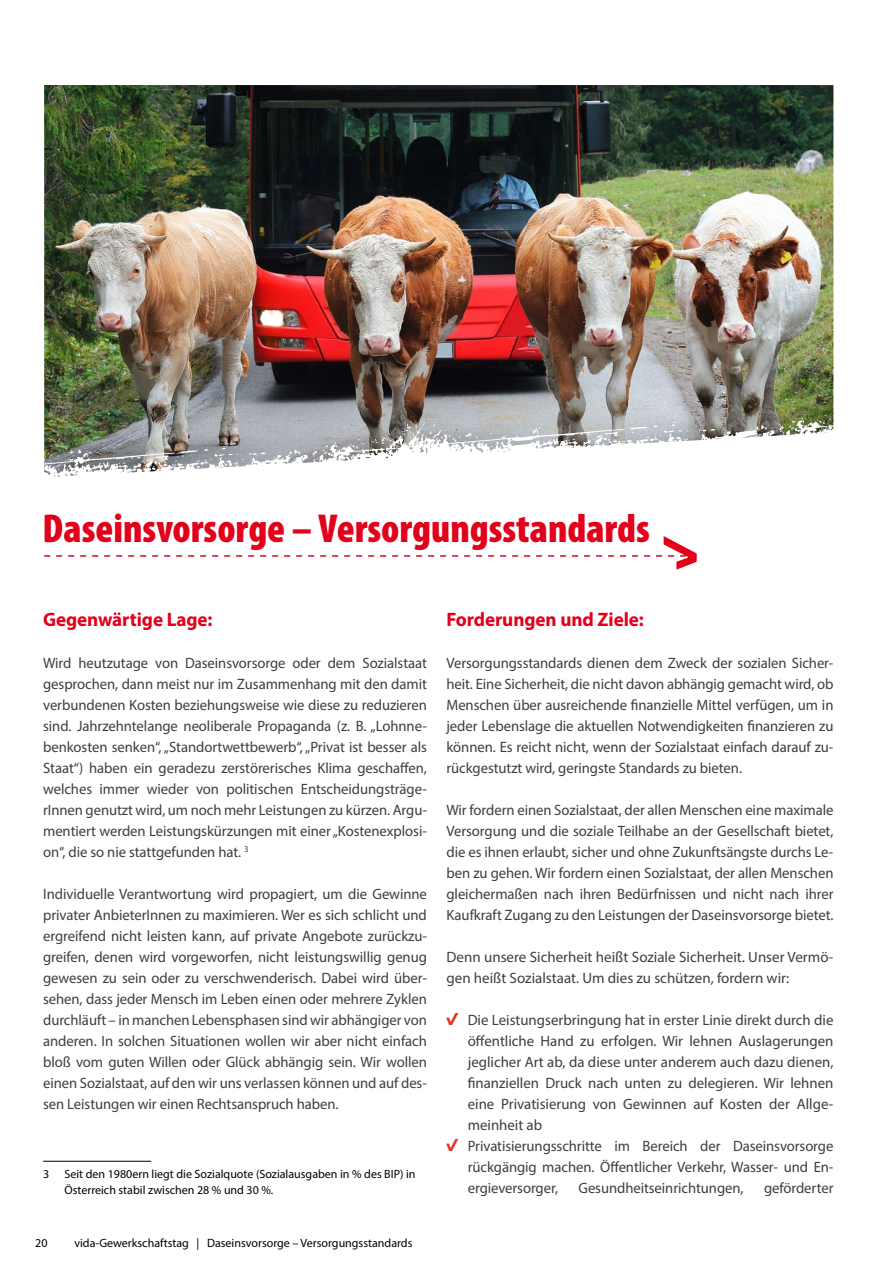
<style>
.page{position:relative;width:893px;height:1263px;background:#fff}
.page>*{position:absolute;margin:0;border:0;box-sizing:border-box;transform-origin:0 0}
.t1{font:900 condensed 40.5px "Myriad Pro";color:#e2001a}
.t2{font:700 19.5px "Myriad Pro";letter-spacing:-.005em;color:#e2001a}
.t3{font:15px/21px "Myriad Pro";letter-spacing:-.005em;color:#3e3d40;text-align:justify}
.t4{font:12px/16.5px "Myriad Pro";color:#000}
.s1{font-family:"vida Schmuckschrift";font-size:16.5px;color:#e53527}
</style>
<div class="page">
<hr style="left:43px;top:1161px;width:108px;height:1px;background:#000">
<svg style="left:44px;top:536px;width:653px;height:33px"></svg>
<img style="left:44px;top:85px;width:789px;height:326px">
<img style="left:44px;top:411px;width:790px;height:66px">
<svg style="left:396px;top:421px;width:47px;height:26px"></svg>
<svg style="left:67px;top:449px;width:24px;height:12px"></svg>
<svg style="left:371px;top:437px;width:17px;height:7px"></svg>
<svg style="left:350px;top:439px;width:14px;height:10px"></svg>
<svg style="left:334px;top:442px;width:3px;height:5px"></svg>
<svg style="left:249px;top:452px;width:17px;height:4px"></svg>
<svg style="left:289px;top:450px;width:11px;height:10px"></svg>
<svg style="left:44px;top:455px;width:1px;height:12px"></svg>
<svg style="left:133px;top:445px;width:110px;height:26px"></svg>
<svg style="left:312px;top:445px;width:16px;height:16px"></svg>
<svg style="left:103px;top:462px;width:7px;height:7px"></svg>
<svg style="left:276px;top:455px;width:5px;height:4px"></svg>
<h1 class="t1" style="left:43px;top:506px;width:609px">Daseinsvorsorge – Versorgungsstandards</h1>
<h2 class="t2" style="left:43px;top:607px;width:171px">Gegenwärtige Lage:</h2>
<p class="t3" style="left:43px;top:652px;width:385px">Wird heutzutage von Daseinsvorsorge oder dem Sozialstaat gesprochen, dann meist nur im Zusammenhang mit den damit verbundenen Kosten beziehungsweise wie diese zu reduzieren sind. Jahrzehntelange neoliberale Propaganda (z. B. „Lohnne&shy;benkosten senken“, „Standortwettbewerb“, „Privat ist besser als Staat“) haben ein geradezu zerstörerisches Klima geschaffen, welches immer wieder von politischen Entscheidungsträge&shy;rInnen genutzt wird, um noch mehr Leistungen zu kürzen. Argu&shy;mentiert werden Leistungskürzungen mit einer „Kostenexplosi&shy;on“, die so nie stattgefunden hat. <sup>3</sup></p>
<p class="t3" style="left:43px;top:883px;width:385px">Individuelle Verantwortung wird propagiert, um die Gewinne privater AnbieterInnen zu maximieren. Wer es sich schlicht und ergreifend nicht leisten kann, auf private Angebote zurückzu&shy;greifen, denen wird vorgeworfen, nicht leistungswillig genug gewesen zu sein oder zu verschwenderisch. Dabei wird über&shy;sehen, dass jeder Mensch im Leben einen oder mehrere Zyklen durchläuft – in manchen Lebensphasen sind wir abhängiger von anderen. In solchen Situationen wollen wir aber nicht einfach bloß vom guten Willen oder Glück abhängig sein. Wir wollen einen Sozialstaat, auf den wir uns verlassen können und auf des&shy;sen Leistungen wir einen Rechtsanspruch haben.</p>
<p class="t4" style="left:43px;top:1165px;width:8px">3</p>
<p class="t4" style="left:64px;top:1165px;width:353px">Seit den 1980ern liegt die Sozialquote (Sozialausgaben in % des BIP) in<br>Österreich stabil zwischen 28 % und 30 %.</p>
<p class="t4" style="left:35px;top:1234px;width:14px">20</p>
<p class="t4" style="left:74px;top:1234px;width:340px">vida-Gewerkschaftstag | Daseinsvorsorge – Versorgungsstandards</p>
<h2 class="t2" style="left:446px;top:607px;width:199px">Forderungen und Ziele:</h2>
<p class="t3" style="left:446px;top:652px;width:388px">Versorgungsstandards dienen dem Zweck der sozialen Sicher&shy;heit. Eine Sicherheit, die nicht davon abhängig gemacht wird, ob Menschen über ausreichende finanzielle Mittel verfügen, um in jeder Lebenslage die aktuellen Notwendigkeiten finanzieren zu können. Es reicht nicht, wenn der Sozialstaat einfach darauf zu&shy;rückgestutzt wird, geringste Standards zu bieten.</p>
<p class="t3" style="left:446px;top:799px;width:388px">Wir fordern einen Sozialstaat, der allen Menschen eine maximale Versorgung und die soziale Teilhabe an der Gesellschaft bietet, die es ihnen erlaubt, sicher und ohne Zukunftsängste durchs Le&shy;ben zu gehen. Wir fordern einen Sozialstaat, der allen Menschen gleichermaßen nach ihren Bedürfnissen und nicht nach ihrer Kaufkraft Zugang zu den Leistungen der Daseinsvorsorge bietet.</p>
<p class="t3" style="left:446px;top:946px;width:388px">Denn unsere Sicherheit heißt Soziale Sicherheit. Unser Vermö&shy;gen heißt Sozialstaat. Um dies zu schützen, fordern wir:</p>
<p class="t3" style="left:468px;top:1009px;width:367px;text-indent:-21px"><span class="s1">•</span> Die Leistungserbringung hat in erster Linie direkt durch die öffentliche Hand zu erfolgen. Wir lehnen Auslagerungen jeglicher Art ab, da diese unter anderem auch dazu dienen, finanziellen Druck nach unten zu delegieren. Wir lehnen eine Privatisierung von Gewinnen auf Kosten der Allge&shy;meinheit ab</p>
<p class="t3" style="left:468px;top:1135px;width:367px;text-indent:-21px"><span class="s1">•</span> Privatisierungsschritte im Bereich der Daseinsvorsorge rückgängig machen. Öffentlicher Verkehr, Wasser- und En&shy;ergieversorger,</p>
<p class="t3" style="left:578px;top:1177px;width:167px">Gesundheitseinrichtungen,</p>
<p class="t3" style="left:764px;top:1177px;width:71px">geförderter</p>
</div>
